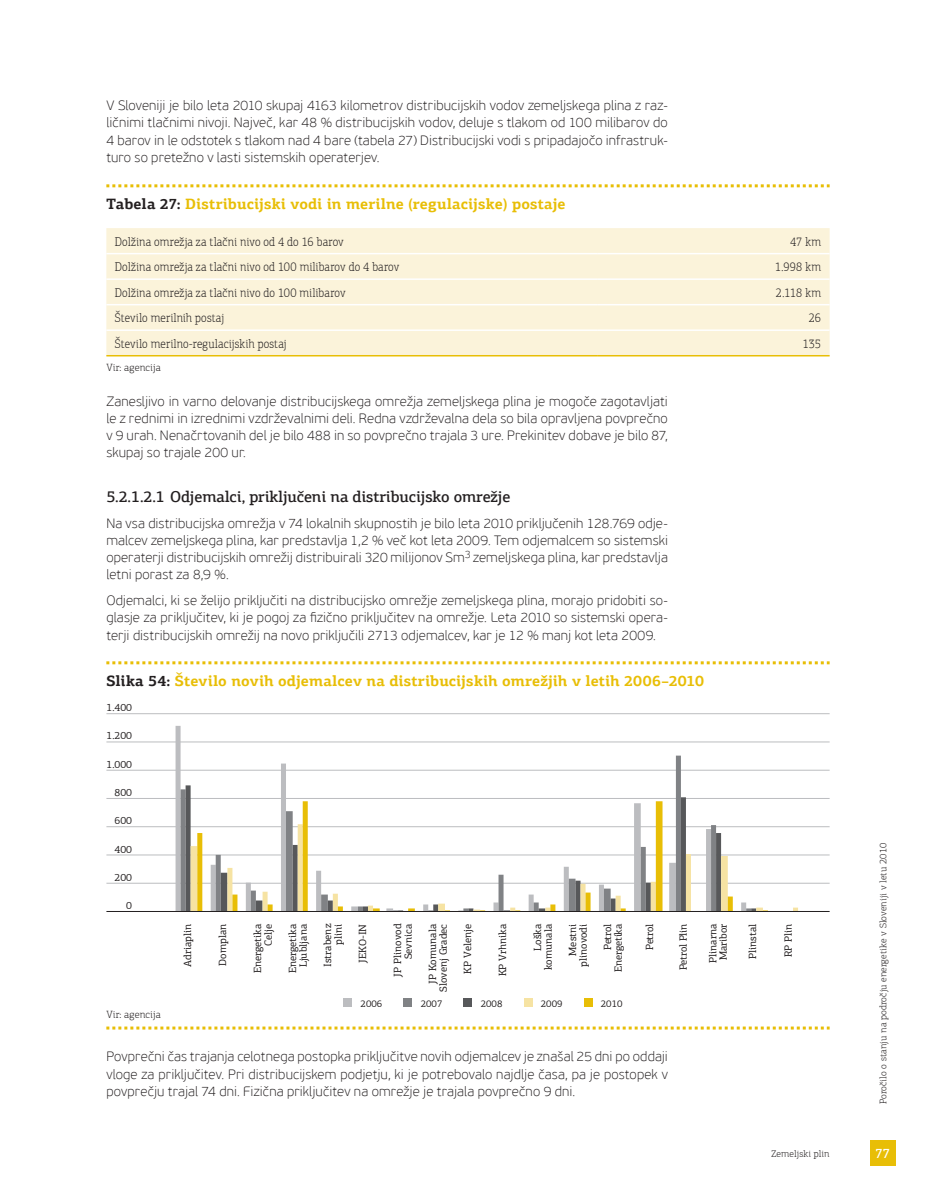
<style>
.page{position:relative;width:936px;height:1191px;background:#fff}
.page>*{position:absolute;margin:0;border:0;box-sizing:border-box;transform-origin:0 0}
.t1{font:500 15.75px "PF Agora Slab Pro";letter-spacing:-.01em;color:#231f20}
.t2{font:700 15px "PF Agora Slab Pro";letter-spacing:.005em;color:#e8be06}
.t3{font:100 13.5px/17.2px "PF Beau Sans Pro";letter-spacing:.01em;color:#231f20;text-align:justify}
.t4{font:500 13.5px "PF Agora Slab Pro";color:#fff}
.t5{font:300 12.75px "PF Agora Slab Pro";letter-spacing:.01em;color:#231f20;scale:.9 1}
.t6{font:10.5px/10.5px "PF Agora Slab Pro";color:#231f20;text-align:right}
.t7{font:10.5px/10.5px "PF Agora Slab Pro";letter-spacing:-.02em;color:#231f20;text-align:right}
.t8{font:300 10.5px "PF Agora Slab Pro";letter-spacing:.015em;color:#231f20}
.t9{font:300 9.75px "PF Agora Slab Pro";letter-spacing:.01em;color:#231f20}
.t10{font:9.75px "PF Agora Slab Pro";color:#231f20}
.s1{color:#231f20}
</style>
<div class="page">
<div style="left:870px;top:1139px;width:25px;height:26px;background:#e8be06"></div>
<svg style="left:106px;top:184px;width:723px;height:3px"></svg>
<div style="left:106px;top:228px;width:723px;height:127px;background:#fbf3da"></div>
<hr style="left:106px;top:355px;width:491px;height:1px;background:#e8be06">
<hr style="left:597px;top:355px;width:232px;height:1px;background:#e8be06">
<hr style="left:106px;top:253px;width:491px;height:1px;background:#fff">
<hr style="left:597px;top:253px;width:232px;height:1px;background:#fff">
<hr style="left:106px;top:278px;width:491px;height:2px;background:#fff">
<hr style="left:597px;top:278px;width:232px;height:2px;background:#fff">
<hr style="left:106px;top:304px;width:491px;height:1px;background:#fff">
<hr style="left:597px;top:304px;width:232px;height:1px;background:#fff">
<hr style="left:106px;top:329px;width:491px;height:2px;background:#fff">
<hr style="left:597px;top:329px;width:232px;height:2px;background:#fff">
<svg style="left:106px;top:661px;width:723px;height:3px"></svg>
<svg style="left:106px;top:1026px;width:723px;height:3px"></svg>
<hr style="left:106px;top:883px;width:723px;height:1px;background:#bcbdc0">
<hr style="left:106px;top:826px;width:723px;height:1px;background:#bcbdc0">
<hr style="left:106px;top:854px;width:723px;height:1px;background:#bcbdc0">
<hr style="left:106px;top:770px;width:723px;height:1px;background:#bcbdc0">
<hr style="left:106px;top:741px;width:723px;height:1px;background:#bcbdc0">
<hr style="left:106px;top:713px;width:723px;height:1px;background:#bcbdc0">
<hr style="left:106px;top:798px;width:723px;height:1px;background:#bcbdc0">
<svg style="left:175px;top:726px;width:571px;height:185px"></svg>
<svg style="left:180px;top:755px;width:571px;height:156px"></svg>
<svg style="left:185px;top:785px;width:566px;height:126px"></svg>
<svg style="left:191px;top:824px;width:607px;height:87px"></svg>
<svg style="left:197px;top:801px;width:570px;height:110px"></svg>
<div style="left:343px;top:998px;width:9px;height:8px;background:#bcbdc0"></div>
<div style="left:403px;top:998px;width:9px;height:8px;background:#808285"></div>
<div style="left:463px;top:998px;width:9px;height:8px;background:#57585a"></div>
<div style="left:523px;top:998px;width:9px;height:8px;background:#f6e3a3"></div>
<div style="left:584px;top:998px;width:8px;height:8px;background:#e8be06"></div>
<hr style="left:106px;top:911px;width:723px;height:1px;background:#231f20">
<p class="t3" style="left:106px;top:97px;width:563px">V Sloveniji je bilo leta 2010 skupaj 4163 kilometrov distribucijskih vodov zemeljskega plina z raz&shy;ličnimi tlačnimi nivoji. Največ, kar 48 % distribucijskih vodov, deluje s tlakom od 100 milibarov do 4 barov in le odstotek s tlakom nad 4 bare (tabela 27) Distribucijski vodi s pripadajočo infrastruk&shy;turo so pretežno v lasti sistemskih operaterjev.</p>
<p class="t2" style="left:106px;top:194px;width:460px"><span class="s1">Tabela 27:</span> Distribucijski vodi in merilne (regulacijske) postaje</p>
<p class="t5" style="left:115px;top:234px;width:256px">Dolžina omrežja za tlačni nivo od 4 do 16 barov</p>
<p class="t5" style="left:790px;top:234px;width:36px">47 km</p>
<p class="t5" style="left:115px;top:259px;width:317px">Dolžina omrežja za tlačni nivo od 100 milibarov do 4 barov</p>
<p class="t5" style="left:775px;top:259px;width:52px">1.998 km</p>
<p class="t5" style="left:115px;top:285px;width:258px">Dolžina omrežja za tlačni nivo do 100 milibarov</p>
<p class="t5" style="left:775px;top:285px;width:52px">2.118 km</p>
<p class="t5" style="left:115px;top:310px;width:123px">Število merilnih postaj</p>
<p class="t5" style="left:808px;top:310px;width:15px">26</p>
<p class="t5" style="left:115px;top:336px;width:192px">Število merilno-regulacijskih postaj</p>
<p class="t5" style="left:802px;top:336px;width:22px">135</p>
<p class="t8" style="left:106px;top:361px;width:56px">Vir: agencija</p>
<p class="t3" style="left:106px;top:392px;width:563px">Zanesljivo in varno delovanje distribucijskega omrežja zemeljskega plina je mogoče zagotavljati le z rednimi in izrednimi vzdrževalnimi deli. Redna vzdrževalna dela so bila opravljena povprečno v 9 urah. Nenačrtovanih del je bilo 488 in so povprečno trajala 3 ure. Prekinitev dobave je bilo 87, skupaj so trajale 200 ur.</p>
<p class="t1" style="left:106px;top:486px;width:405px">5.2.1.2.1 Odjemalci, priključeni na distribucijsko omrežje</p>
<p class="t3" style="left:106px;top:514px;width:563px">Na vsa distribucijska omrežja v 74 lokalnih skupnostih je bilo leta 2010 priključenih 128.769 odje&shy;malcev zemeljskega plina, kar predstavlja 1,2 % več kot leta 2009. Tem odjemalcem so sistemski operaterji distribucijskih omrežij distribuirali 320 milijonov Sm<sup>3</sup> zemeljskega plina, kar predstavlja letni porast za 8,9 %.</p>
<p class="t3" style="left:106px;top:592px;width:563px">Odjemalci, ki se želijo priključiti na distribucijsko omrežje zemeljskega plina, morajo pridobiti so&shy;glasje za priključitev, ki je pogoj za fizično priključitev na omrežje. Leta 2010 so sistemski opera&shy;terji distribucijskih omrežij na novo priključili 2713 odjemalcev, kar je 12 % manj kot leta 2009.</p>
<p class="t2" style="left:106px;top:671px;width:599px"><span class="s1">Slika 54:</span> Število novih odjemalcev na distribucijskih omrežjih v letih 2006–2010</p>
<p class="t6" style="left:106px;top:702px;width:27px">1.400</p>
<p class="t6" style="left:106px;top:730px;width:27px">1.200</p>
<p class="t6" style="left:106px;top:759px;width:27px">1.000</p>
<p class="t6" style="left:114px;top:787px;width:19px">800</p>
<p class="t6" style="left:114px;top:815px;width:19px">600</p>
<p class="t6" style="left:114px;top:843px;width:19px">400</p>
<p class="t6" style="left:114px;top:872px;width:19px">200</p>
<p class="t6" style="left:126px;top:900px;width:7px">0</p>
<p class="t8" style="left:106px;top:1008px;width:56px">Vir: agencija</p>
<p class="t6" style="left:182px;top:967px;width:45px;rotate:-90deg">Adriaplin</p>
<p class="t6" style="left:217px;top:965px;width:43px;rotate:-90deg">Domplan</p>
<p class="t6" style="left:252px;top:973px;width:51px;rotate:-90deg">Energetika<br>Celje</p>
<p class="t6" style="left:287px;top:973px;width:51px;text-align:center;rotate:-90deg">Energetika<br>Ljubljana</p>
<p class="t6" style="left:322px;top:967px;width:45px;rotate:-90deg">Istrabenz plini</p>
<p class="t6" style="left:357px;top:962px;width:40px;rotate:-90deg">JEKO-IN</p>
<p class="t6" style="left:392px;top:976px;width:54px;rotate:-90deg">JP Plinovod<br>Sevnica</p>
<p class="t6" style="left:427px;top:992px;width:70px;rotate:-90deg">JP Komunala<br>Slovenj Gradec</p>
<p class="t6" style="left:462px;top:973px;width:51px;rotate:-90deg">KP Velenje</p>
<p class="t6" style="left:497px;top:976px;width:54px;rotate:-90deg">KP Vrhnika</p>
<p class="t6" style="left:532px;top:970px;width:48px;rotate:-90deg">Loška komunala</p>
<p class="t6" style="left:567px;top:966px;width:44px;rotate:-90deg">Mestni plinovodi</p>
<p class="t7" style="left:602px;top:971px;width:49px;rotate:-90deg">Petrol<br>Energetika</p>
<p class="t7" style="left:677px;top:970px;width:48px;rotate:-90deg">Petrol Plin</p>
<p class="t6" style="left:707px;top:963px;width:41px;text-align:left;rotate:-90deg">Plinarna<br>Maribor</p>
<p class="t6" style="left:747px;top:959px;width:37px;rotate:-90deg">Plinstal</p>
<p class="t6" style="left:782px;top:957px;width:35px;rotate:-90deg">RP Plin</p>
<p class="t10" style="left:360px;top:997px;width:23px">2006</p>
<p class="t10" style="left:420px;top:997px;width:23px">2007</p>
<p class="t10" style="left:480px;top:997px;width:23px">2008</p>
<p class="t10" style="left:540px;top:997px;width:23px">2009</p>
<p class="t10" style="left:601px;top:997px;width:23px">2010</p>
<p class="t6" style="left:644px;top:950px;width:28px;rotate:-90deg">Petrol</p>
<p class="t3" style="left:106px;top:1048px;width:563px">Povprečni čas trajanja celotnega postopka priključitve novih odjemalcev je znašal 25 dni po oddaji vloge za priključitev. Pri distribucijskem podjetju, ki je potrebovalo najdlje časa, pa je postopek v povprečju trajal 74 dni. Fizična priključitev na omrežje je trajala povprečno 9 dni.</p>
<p class="t9" style="left:877px;top:1104px;width:263px;rotate:-90deg">Poročilo o stanju na področju energetike v Sloveniji v letu 2010</p>
<p class="t9" style="left:771px;top:1147px;width:60px">Zemeljski plin</p>
<p class="t4" style="left:875px;top:1144px;width:16px">77</p>
</div>
